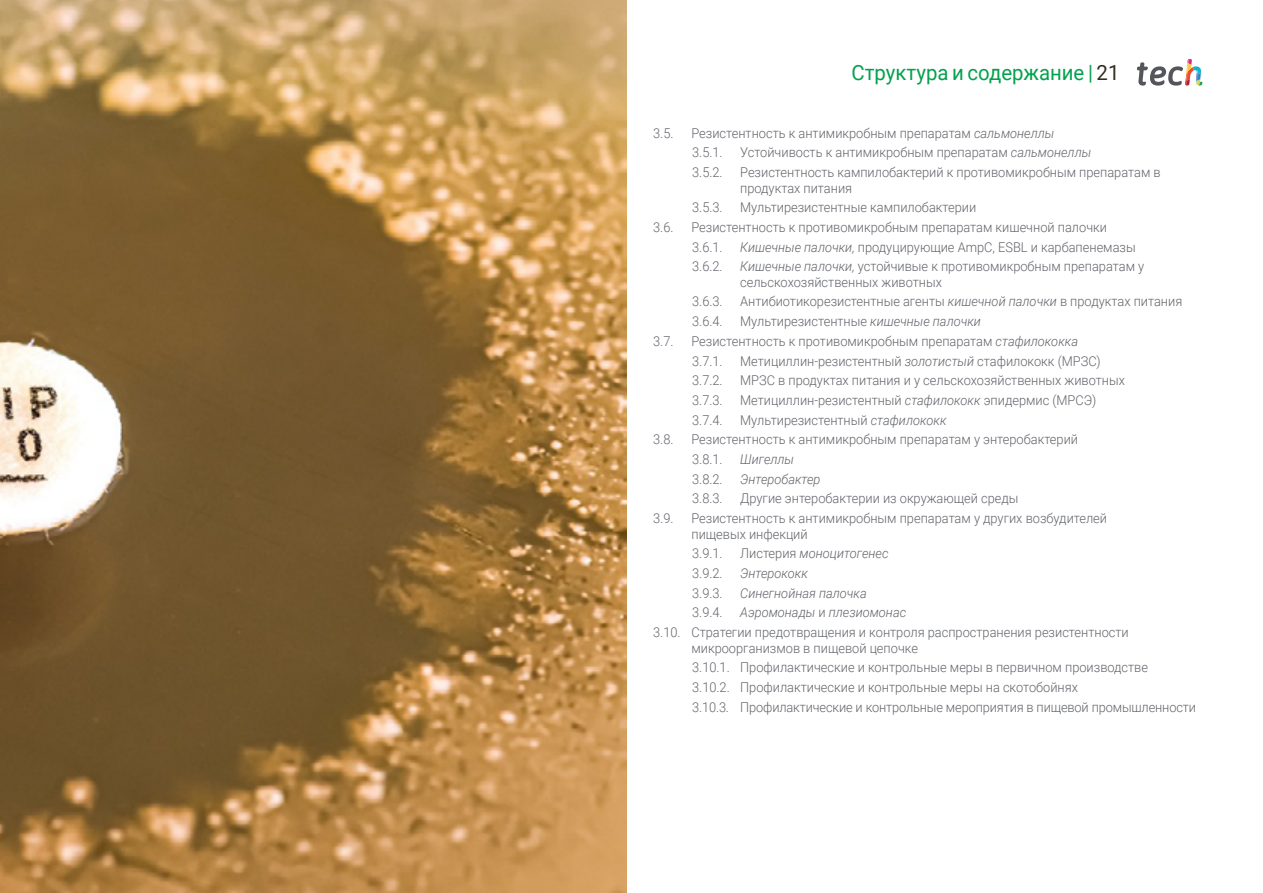
<style>
.page{position:relative;width:1263px;height:893px;background:#fff}
.page>*{position:absolute;margin:0;border:0;box-sizing:border-box;transform-origin:0 0}
.t1{font:21px "Roboto";color:#04a14d}
.t2{font:300 13.5px/19.6px "Roboto";color:#61646a;scale:.95 1}
.t3{font:italic 300 13.5px "Roboto";color:#61646a;scale:.95 1}
.s1{color:#312e20}
.s2{font-style:italic}
.s3{font-style:normal}
</style>
<div class="page">
<img style="left:0;top:0;width:626px;height:893px">
<svg style="left:1137px;top:59px;width:65px;height:27px"></svg>
<h1 class="t1" style="left:851px;top:57px;width:269px">Структура и содержание | <span class="s1">21</span></h1>
<p class="t2" style="left:653px;top:123px;width:23px">3.5.</p>
<p class="t2" style="left:691px;top:123px;width:383px">Резистентность к антимикробным препаратам <span class="s2">сальмонеллы<br></span>3.5.1.</p>
<p class="t2" style="left:740px;top:142px;width:371px">Устойчивость к антимикробным препаратам <span class="s2">сальмонеллы</span></p>
<p class="t2" style="left:692px;top:162px;width:34px">3.5.2.</p>
<p class="t2" style="left:740px;top:164px;width:444px;line-height:15.5px">Резистентность кампилобактерий к противомикробным препаратам в продуктах питания</p>
<p class="t2" style="left:692px;top:197px;width:34px">3.5.3.</p>
<p class="t2" style="left:740px;top:197px;width:250px">Мультирезистентные кампилобактерии</p>
<p class="t2" style="left:653px;top:217px;width:23px">3.6.</p>
<p class="t2" style="left:691px;top:217px;width:439px">Резистентность к противомикробным препаратам кишечной палочки<br>3.6.1.</p>
<p class="t2" style="left:740px;top:236px;width:418px"><span class="s2">Кишечные палочки,</span> продуцирующие AmpC, ESBL и карбапенемазы</p>
<p class="t2" style="left:692px;top:256px;width:34px">3.6.2.</p>
<p class="t2" style="left:740px;top:258px;width:427px;line-height:15.5px"><span class="s2">Кишечные палочки,</span> устойчивые к противомикробным препаратам у сельскохозяйственных животных</p>
<p class="t2" style="left:692px;top:291px;width:34px">3.6.3.</p>
<p class="t2" style="left:740px;top:291px;width:467px">Антибиотикорезистентные агенты <span class="s2">кишечной палочки</span> в продуктах питания</p>
<p class="t2" style="left:692px;top:311px;width:34px">3.6.4.</p>
<p class="t2" style="left:740px;top:311px;width:255px">Мультирезистентные <span class="s2">кишечные палочки</span></p>
<p class="t2" style="left:653px;top:331px;width:23px">3.7.</p>
<p class="t2" style="left:691px;top:331px;width:408px">Резистентность к противомикробным препаратам <span class="s2">стафилококка<br></span>3.7.1.</p>
<p class="t2" style="left:740px;top:350px;width:381px">Метициллин-резистентный <span class="s2">золотистый</span> стафилококк (МРЗС)</p>
<p class="t2" style="left:692px;top:370px;width:34px">3.7.2.</p>
<p class="t2" style="left:740px;top:370px;width:407px">МРЗС в продуктах питания и у сельскохозяйственных животных</p>
<p class="t2" style="left:692px;top:390px;width:34px">3.7.3.</p>
<p class="t2" style="left:740px;top:390px;width:376px">Метициллин-резистентный <span class="s2">стафилококк</span> эпидермис (MРСЭ)</p>
<p class="t2" style="left:692px;top:410px;width:34px">3.7.4.</p>
<p class="t2" style="left:740px;top:410px;width:219px">Мультирезистентный <span class="s2">стафилококк</span></p>
<p class="t2" style="left:653px;top:429px;width:23px">3.8.</p>
<p class="t2" style="left:691px;top:429px;width:408px">Резистентность к антимикробным препаратам у энтеробактерий<br>3.8.1.</p>
<p class="t3" style="left:740px;top:450px;width:58px">Шигеллы</p>
<p class="t2" style="left:692px;top:469px;width:34px">3.8.2.</p>
<p class="t3" style="left:740px;top:469px;width:86px">Энтеробактер</p>
<p class="t2" style="left:692px;top:488px;width:34px">3.8.3.</p>
<p class="t2" style="left:740px;top:488px;width:294px">Другие энтеробактерии из окружающей среды</p>
<p class="t2" style="left:653px;top:508px;width:23px">3.9.</p>
<p class="t2" style="left:691px;top:510px;width:439px;line-height:15.5px">Резистентность к антимикробным препаратам у других возбудителей пищевых инфекций</p>
<p class="t2" style="left:692px;top:543px;width:34px">3.9.1.</p>
<p class="t3" style="left:740px;top:544px;width:158px"><span class="s3">Листерия</span> моноцитогенес</p>
<p class="t2" style="left:692px;top:563px;width:34px">3.9.2.</p>
<p class="t3" style="left:740px;top:564px;width:73px">Энтерококк</p>
<p class="t2" style="left:692px;top:583px;width:34px">3.9.3.</p>
<p class="t3" style="left:740px;top:583px;width:135px">Синегнойная палочка</p>
<p class="t2" style="left:692px;top:602px;width:34px">3.9.4.</p>
<p class="t2" style="left:653px;top:602px;width:502px;text-indent:87px"><span class="s2">Аэромонады</span> и <span class="s2">плезиомонас<br></span>3.10. Стратегии предотвращения и контроля распространения резистентности</p>
<p class="t2" style="left:691px;top:637px;width:533px">микроорганизмов в пищевой цепочке<br>3.10.1. Профилактические и контрольные меры в первичном производстве<br>3.10.2. Профилактические и контрольные меры на скотобойнях<br>3.10.3. Профилактические и контрольные мероприятия в пищевой промышленности</p>
</div>
